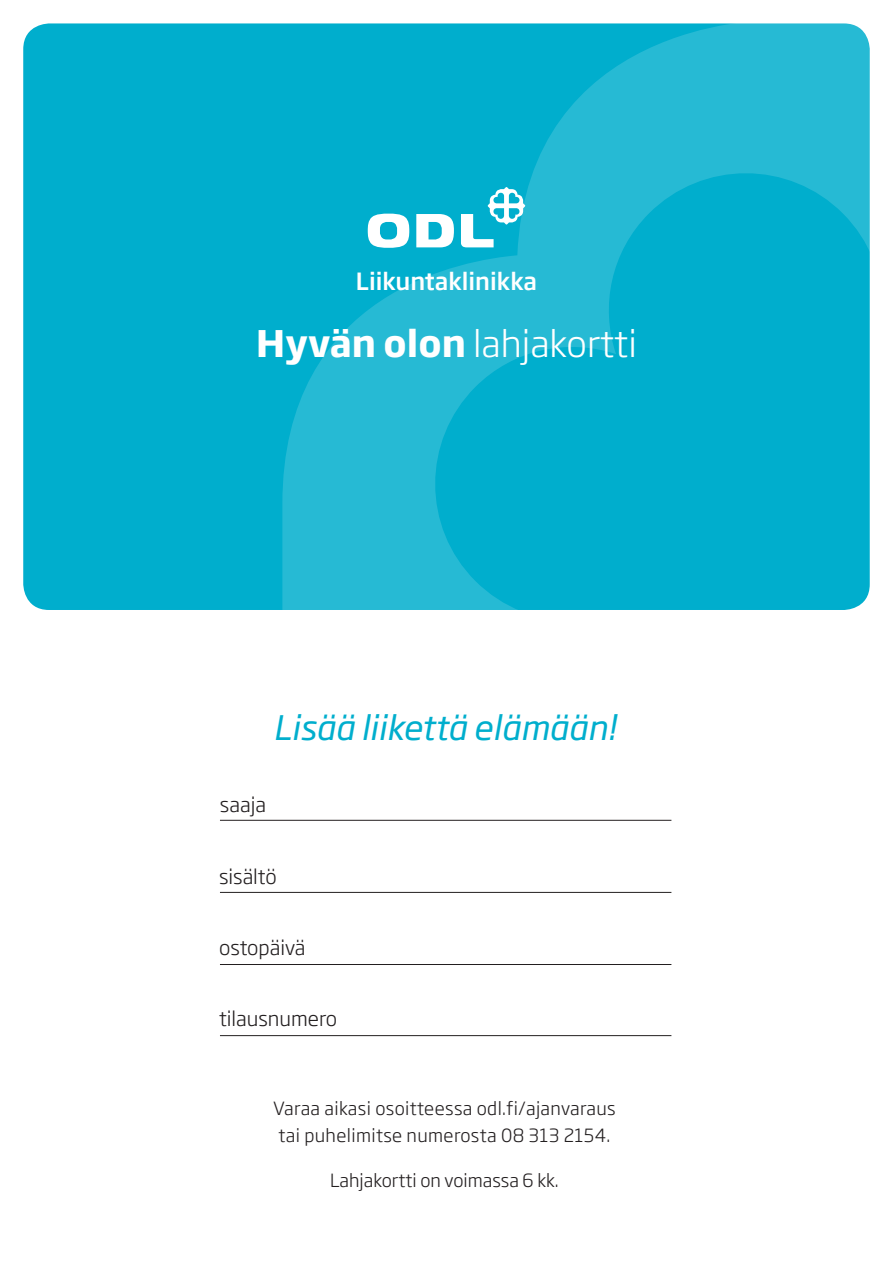
<style>
.page{position:relative;width:893px;height:1263px;background:#fff}
.page>*{position:absolute;margin:0;border:0;box-sizing:border-box;transform-origin:0 0}
.t1{font:300 36.3px "Soho Gothic Pro";color:#fff}
.leipis{font:italic 33.45px "Soho Gothic Pro";color:#00aecd}
.t2{font:500 23.4px "Soho Gothic Pro";color:#fff}
.leipis-2{font:300 20.1px "Soho Gothic Pro";color:#231f20}
.leipis-3{font:300 18px "Soho Gothic Pro";letter-spacing:.02em;color:#231f20}
.leipis-4{font:300 18px "Soho Gothic Pro";color:#231f20}
.s1{font-weight:700}
</style>
<div class="page">
<hr style="left:220px;top:892px;width:451px;height:1px;background:#231f20">
<hr style="left:220px;top:820px;width:451px;height:1px;background:#231f20">
<hr style="left:220px;top:964px;width:451px;height:1px;background:#231f20">
<div style="left:23px;top:23px;width:847px;height:587px;background:#00aecd;border-radius:26px"></div>
<svg style="left:189px;top:23px;width:681px;height:587px"></svg>
<svg style="left:416px;top:214px;width:38px;height:33px"></svg>
<svg style="left:368px;top:214px;width:41px;height:34px"></svg>
<svg style="left:461px;top:187px;width:65px;height:60px"></svg>
<hr style="left:220px;top:1035px;width:451px;height:1px;background:#231f20">
<p class="t2" style="left:356px;top:263px;width:183px">Liikuntaklinikka</p>
<p class="t1" style="left:256px;top:315px;width:382px"><span class="s1">Hyvän olon</span> lahjakortti</p>
<p class="leipis" style="left:273px;top:702px;width:344px">Lisää liikettä elämään!</p>
<p class="leipis-2" style="left:220px;top:789px;width:48px">saaja</p>
<p class="leipis-2" style="left:219px;top:861px;width:59px">sisältö</p>
<p class="leipis-2" style="left:219px;top:932px;width:88px">ostopäivä</p>
<p class="leipis-2" style="left:219px;top:1003px;width:120px">tilausnumero</p>
<p class="leipis-3" style="left:273px;top:1094px;width:344px">Varaa aikasi osoitteessa odl.fi/ajanvaraus</p>
<p class="leipis-3" style="left:279px;top:1121px;width:333px">tai puhelimitse numerosta 08 313 2154.</p>
<p class="leipis-4" style="left:330px;top:1166px;width:230px">Lahjakortti on voimassa 6 kk.</p>
</div>
